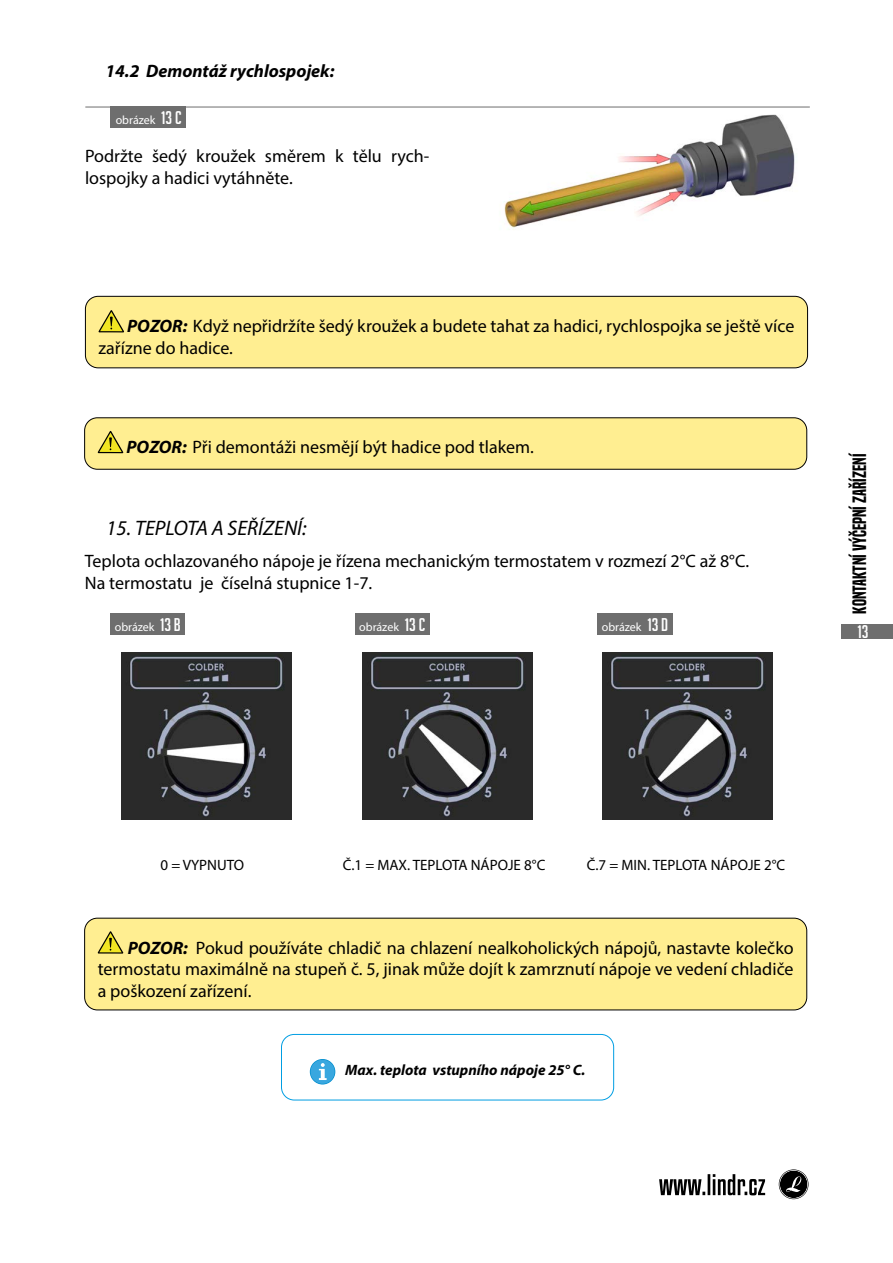
<style>
.page{position:relative;width:893px;height:1263px;background:#fff}
.page>*{position:absolute;margin:0;border:0;box-sizing:border-box;transform-origin:0 0}
.t1{font:italic 21px "Myriad Pro";color:#000}
.t2{font:18px/21.6px "Myriad Pro";color:#000}
.t3{font:italic 700 18px "Myriad Pro";color:#000}
.t4{font:18px "Built Titling Sb";color:#000}
.t5{font:18px "Big Noodle Titling";color:#fff}
.t6{font:15px "Myriad Pro";color:#000}
.t7{font:italic 700 15px "Myriad Pro";color:#000}
.t8{font:12px "Myriad Pro";color:#fff}
.s1{font-family:"Big Noodle Titling";font-size:18px}
.s2{font-weight:700;font-style:italic}
</style>
<div class="page">
<div style="left:842px;top:624px;width:51px;height:15px;background:#6e6e6e"></div>
<svg style="left:779px;top:1169px;width:30px;height:30px"></svg>
<svg style="left:659px;top:1174px;width:106px;height:21px"></svg>
<img style="left:121px;top:652px;width:170px;height:167px">
<img style="left:363px;top:652px;width:170px;height:167px">
<img style="left:603px;top:652px;width:170px;height:167px">
<div style="left:111px;top:614px;width:74px;height:21px;background:#6e6e6e"></div>
<div style="left:355px;top:614px;width:74px;height:21px;background:#6e6e6e"></div>
<div style="left:597px;top:613px;width:75px;height:22px;background:#6e6e6e"></div>
<div style="left:85px;top:918px;width:722px;height:92px;background:#ffee91;border-radius:13px"></div>
<svg style="left:98px;top:931px;width:25px;height:22px"></svg>
<div style="left:84px;top:918px;width:723px;height:92px;border:1px solid #000;border-radius:13px"></div>
<img style="left:504px;top:114px;width:291px;height:116px">
<div style="left:111px;top:107px;width:75px;height:21px;background:#6e6e6e"></div>
<hr style="left:85px;top:107px;width:725px;height:1px;background:#6e6e6e">
<div style="left:85px;top:296px;width:722px;height:72px;background:#ffee91;border-radius:13px"></div>
<svg style="left:99px;top:310px;width:25px;height:22px"></svg>
<div style="left:85px;top:296px;width:723px;height:72px;border:1px solid #000;border-radius:13px"></div>
<div style="left:85px;top:418px;width:722px;height:51px;background:#ffee91;border-radius:13px"></div>
<svg style="left:98px;top:431px;width:25px;height:22px"></svg>
<div style="left:84px;top:417px;width:723px;height:53px;border:1px solid #000;border-radius:13px"></div>
<svg style="left:310px;top:1059px;width:25px;height:25px"></svg>
<div style="left:311px;top:1060px;width:24px;height:24px;background:#39a7df;border-radius:50%"></div>
<svg style="left:319px;top:1063px;width:8px;height:17px"></svg>
<div style="left:281px;top:1034px;width:333px;height:66px;border:1px solid #009ee3;border-radius:13px"></div>
<p class="t3" style="left:106px;top:60px;width:231px">14.2 Demontáž rychlospojek:</p>
<p class="t8" style="left:116px;top:112px;width:67px">obrázek <span class="s1">13 c</span></p>
<p class="t2" style="left:85px;top:145px;width:346px">Podržte šedý kroužek směrem k tělu rych&shy;lospojky a hadici vytáhněte.</p>
<p class="t2" style="left:99px;top:315px;width:697px;text-indent:29px"><span class="s2">POZOR:</span> Když nepřidržíte šedý kroužek a budete tahat za hadici, rychlospojka se ještě více zařízne do hadice.</p>
<p class="t2" style="left:127px;top:436px;width:409px"><span class="s2">POZOR:</span> Při demontáži nesmějí být hadice pod tlakem.</p>
<p class="t1" style="left:106px;top:514px;width:202px">15. TEPLOTA A SEŘÍZENÍ:</p>
<p class="t2" style="left:85px;top:550px;width:666px">Teplota ochlazovaného nápoje je řízena mechanickým termostatem v rozmezí 2°C až 8°C.<br>Na termostatu je číselná stupnice 1-7.</p>
<p class="t8" style="left:115px;top:619px;width:67px">obrázek <span class="s1">13 b</span></p>
<p class="t8" style="left:359px;top:619px;width:67px">obrázek <span class="s1">13 c</span></p>
<p class="t8" style="left:602px;top:619px;width:68px">obrázek <span class="s1">13 d</span></p>
<p class="t4" style="left:849px;top:614px;width:161px;rotate:-90deg">kontaktní výčepní zařízení</p>
<p class="t5" style="left:858px;top:622px;width:13px">13</p>
<p class="t6" style="left:160px;top:856px;width:85px">0 = VYPNUTO</p>
<p class="t6" style="left:343px;top:856px;width:204px">Č.1 = MAX. TEPLOTA NÁPOJE 8°C</p>
<p class="t6" style="left:587px;top:856px;width:200px">Č.7 = MIN. TEPLOTA NÁPOJE 2°C</p>
<p class="t2" style="left:98px;top:936px;width:697px;text-align:justify;text-indent:30px"><span class="s2">POZOR:</span> Pokud používáte chladič na chlazení nealkoholických nápojů, nastavte kolečko termostatu maximálně na stupeň č. 5, jinak může dojít k zamrznutí nápoje ve vedení chladiče a poškození zařízení.</p>
<p class="t7" style="left:345px;top:1061px;width:242px">Max. teplota vstupního nápoje 25° C.</p>
</div>
